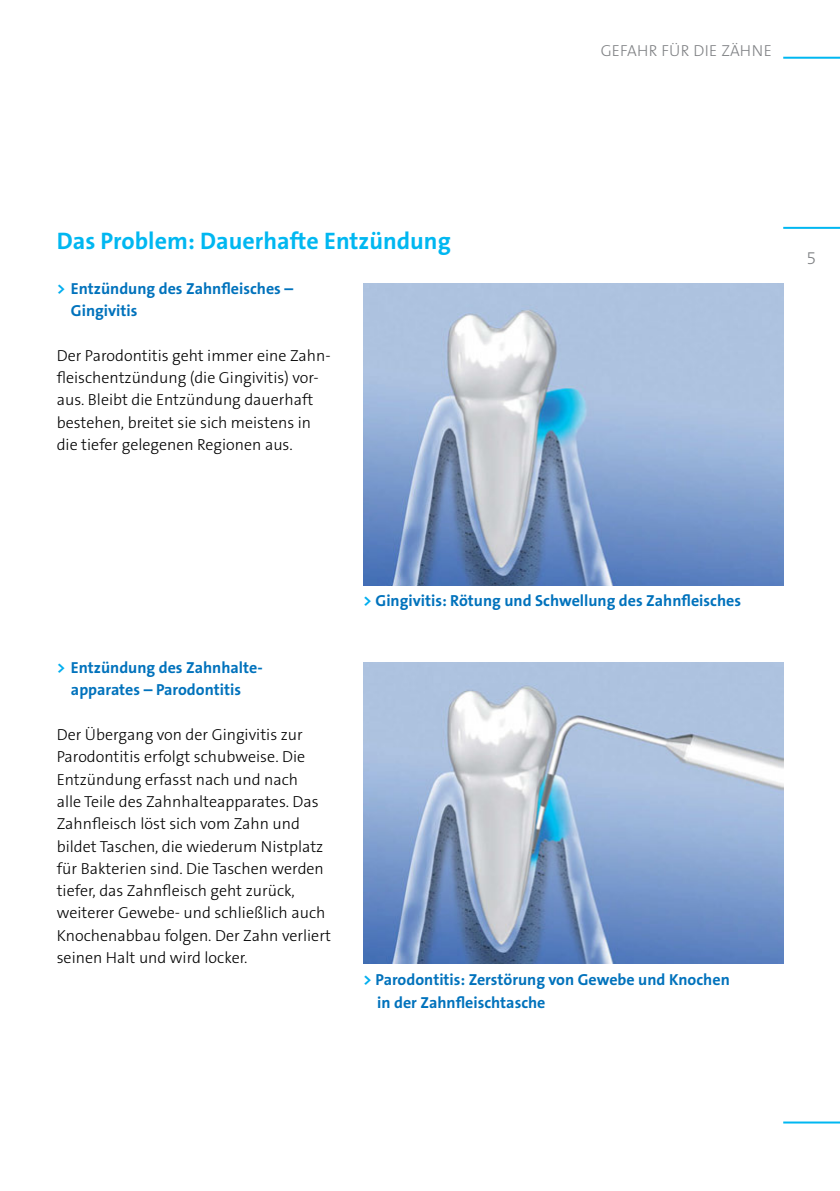
<style>
.page{position:relative;width:840px;height:1191px;background:#fff}
.page>*{position:absolute;margin:0;border:0;box-sizing:border-box;transform-origin:0 0}
.t1{font:700 24px "The Sans B Plus W7";color:#00b7f1}
.t2{font:300 18px "The Sans B Plus W3";color:#808285}
.t3{font:300 16px/22.4px "The Sans B Plus W3";color:#000}
.t4{font:700 16px/22.4px "The Sans B Plus W7";color:#0072bc}
.t5{font:300 16px "The Sans B Plus W3";letter-spacing:.015em;color:#808285}
.s1{color:#00aeef}
</style>
<div class="page">
<hr style="left:782px;top:57px;width:57px;height:2px;background:#00b7f1">
<hr style="left:782px;top:227px;width:57px;height:2px;background:#00b7f1">
<hr style="left:782px;top:1121px;width:57px;height:2px;background:#00b7f1">
<img style="left:363px;top:283px;width:419px;height:302px">
<img style="left:363px;top:662px;width:419px;height:301px">
<p class="t5" style="left:600px;top:40px;width:172px">GEFAHR FÜR DIE ZÄHNE</p>
<h1 class="t1" style="left:57px;top:226px;width:395px">Das Problem: Dauerhafte Entzündung</h1>
<p class="t4" style="left:71px;top:277px;width:224px;text-indent:-14px"><span class="s1">&gt;</span> Entzündung des Zahnfleisches –<br>Gingivitis</p>
<p class="t3" style="left:57px;top:344px;width:275px">Der Parodontitis geht immer eine Zahn&shy;fleischentzündung (die Gingivitis) vor&shy;aus. Bleibt die Entzündung dauerhaft bestehen, breitet sie sich meistens in die tiefer gelegenen Regionen aus.</p>
<p class="t4" style="left:57px;top:656px;width:207px;text-align:center"><span class="s1">&gt;</span> Entzündung des Zahnhalte&shy;apparates – Parodontitis</p>
<p class="t3" style="left:57px;top:723px;width:276px">Der Übergang von der Gingivitis zur Parodontitis erfolgt schubweise. Die Entzündung erfasst nach und nach<br>alle Teile des Zahnhalteapparates. Das Zahnfleisch löst sich vom Zahn und bildet Taschen, die wiederum Nistplatz für Bakterien sind. Die Taschen werden tiefer, das Zahnfleisch geht zurück, weiterer Gewebe- und schließlich auch Knochenabbau folgen. Der Zahn verliert seinen Halt und wird locker.</p>
<p class="t4" style="left:363px;top:589px;width:379px"><span class="s1">&gt;</span> Gingivitis: Rötung und Schwellung des Zahnfleisches</p>
<p class="t4" style="left:377px;top:968px;width:354px;text-indent:-14px"><span class="s1">&gt;</span> Parodontitis: Zerstörung von Gewebe und Knochen in der Zahnfleischtasche</p>
<p class="t2" style="left:806px;top:246px;width:11px">5</p>
</div>
